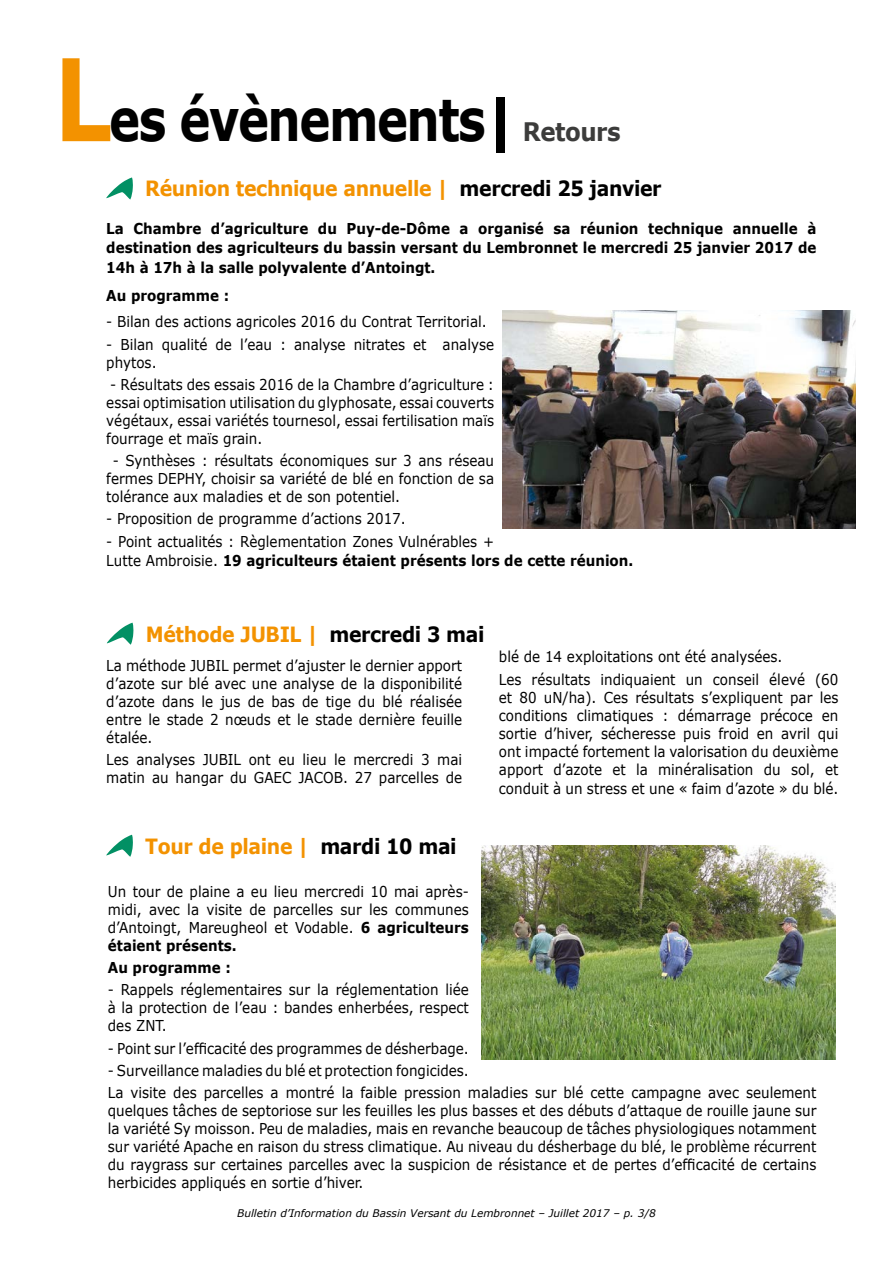
<style>
.page{position:relative;width:893px;height:1263px;background:#fff}
.page>*{position:absolute;margin:0;border:0;box-sizing:border-box;transform-origin:0 0}
.t1{font:700 58.5px "Verdana";letter-spacing:-.03em;color:#000;scale:.8 1}
.t2{font:700 25.5px "Verdana";letter-spacing:-.02em;color:#3c3c3b;scale:.9 1}
.t3{font:700 21px "Verdana";letter-spacing:-.02em;color:#f39200;scale:.9 1}
.t4{font:15px/18px "Verdana";color:#000;text-align:justify;scale:.9 1}
.t5{font:700 15px/19.5px "Verdana";color:#000;text-align:justify;scale:.9 1}
.t6{font:italic 10.5px "Verdana";color:#000}
.s1{font-size:114px;color:#f39200}
.s2{color:#000}
.s3{font-weight:700}
</style>
<div class="page">
<svg style="left:106px;top:178px;width:27px;height:21px"></svg>
<svg style="left:107px;top:623px;width:27px;height:22px"></svg>
<svg style="left:106px;top:835px;width:27px;height:22px"></svg>
<img style="left:503px;top:310px;width:352px;height:218px">
<img style="left:481px;top:845px;width:354px;height:214px">
<h1 class="t1" style="left:54px;top:78px;width:578px"><span class="s1">L</span>es évènements|</h1>
<h2 class="t2" style="left:523px;top:114px;width:110px">Retours</h2>
<h3 class="t3" style="left:145px;top:174px;width:575px">Réunion technique annuelle | <span class="s2">mercredi 25 janvier</span></h3>
<p class="t5" style="left:106px;top:218px;width:790px">La Chambre d’agriculture du Puy-de-Dôme a organisé sa réunion technique annuelle à destination des agriculteurs du bassin versant du Lembronnet le mercredi 25 janvier 2017 de 14h à 17h à la salle polyvalente d’Antoingt.</p>
<p class="t5" style="left:106px;top:285px;width:138px">Au programme :</p>
<p class="t4" style="left:106px;top:313px;width:424px">- Bilan des actions agricoles 2016 du Contrat Territorial.</p>
<p class="t4" style="left:106px;top:335px;width:432px">- Bilan qualité de l’eau : analyse nitrates et analyse phytos.</p>
<p class="t4" style="left:106px;top:375px;width:432px">- Résultats des essais 2016 de la Chambre d’agriculture : essai optimisation utilisation du glyphosate, essai couverts végétaux, essai variétés tournesol, essai fertilisation maïs fourrage et maïs grain.</p>
<p class="t4" style="left:106px;top:452px;width:432px;text-indent:7px">- Synthèses : résultats économiques sur 3 ans réseau fermes DEPHY, choisir sa variété de blé en fonction de sa tolérance aux maladies et de son potentiel.</p>
<p class="t4" style="left:106px;top:510px;width:334px">- Proposition de programme d’actions 2017.</p>
<p class="t4" style="left:106px;top:531px;width:587px;line-height:19.5px">- Point actualités : Règlementation Zones Vulnérables +<br>Lutte Ambroisie. <span class="s3">19 agriculteurs étaient présents lors de cette réunion.</span></p>
<h3 class="t3" style="left:146px;top:619px;width:378px">Méthode JUBIL | <span class="s2">mercredi 3 mai</span></h3>
<p class="t4" style="left:106px;top:656px;width:397px">La méthode JUBIL permet d’ajuster le dernier apport d’azote sur blé avec une analyse de la disponibilité d’azote dans le jus de bas de tige du blé réalisée entre le stade 2 nœuds et le stade dernière feuille étalée.</p>
<p class="t4" style="left:106px;top:750px;width:397px">Les analyses JUBIL ont eu lieu le mercredi 3 mai matin au hangar du GAEC JACOB. 27 parcelles de</p>
<p class="t4" style="left:499px;top:646px;width:379px;line-height:22.2px">blé de 14 exploitations ont été analysées.<br>Les résultats indiquaient un conseil élevé (60</p>
<p class="t4" style="left:499px;top:688px;width:379px">et 80 uN/ha). Ces résultats s’expliquent par les conditions climatiques : démarrage précoce en sortie d’hiver, sécheresse puis froid en avril qui ont impacté fortement la valorisation du deuxième apport d’azote et la minéralisation du sol, et</p>
<p class="t4" style="left:499px;top:779px;width:379px">conduit à un stress et une « faim d’azote » du blé.</p>
<h3 class="t3" style="left:145px;top:831px;width:348px">Tour de plaine | <span class="s2">mardi 10 mai</span></h3>
<p class="t4" style="left:108px;top:882px;width:403px">Un tour de plaine a eu lieu mercredi 10 mai après&shy;midi, avec la visite de parcelles sur les communes d’Antoingt, Mareugheol et Vodable. <span class="s3">6 agriculteurs étaient présents.</span></p>
<p class="t5" style="left:108px;top:957px;width:138px">Au programme :</p>
<p class="t4" style="left:108px;top:981px;width:403px">- Rappels réglementaires sur la réglementation liée à la protection de l’eau : bandes enherbées, respect des ZNT.</p>
<p class="t4" style="left:108px;top:1039px;width:403px">- Point sur l’efficacité des programmes de désherbage.</p>
<p class="t4" style="left:108px;top:1059px;width:789px;line-height:22.2px">- Surveillance maladies du blé et protection fongicides.<br>La visite des parcelles a montré la faible pression maladies sur blé cette campagne avec seulement</p>
<p class="t4" style="left:108px;top:1101px;width:789px">quelques tâches de septoriose sur les feuilles les plus basses et des débuts d’attaque de rouille jaune sur la variété Sy moisson. Peu de maladies, mais en revanche beaucoup de tâches physiologiques notamment sur variété Apache en raison du stress climatique. Au niveau du désherbage du blé, le problème récurrent du raygrass sur certaines parcelles avec la suspicion de résistance et de pertes d’efficacité de certains herbicides appliqués en sortie d’hiver.</p>
<p class="t6" style="left:237px;top:1206px;width:420px">Bulletin d’Information du Bassin Versant du Lembronnet – Juillet 2017 – p. 3/8</p>
</div>
